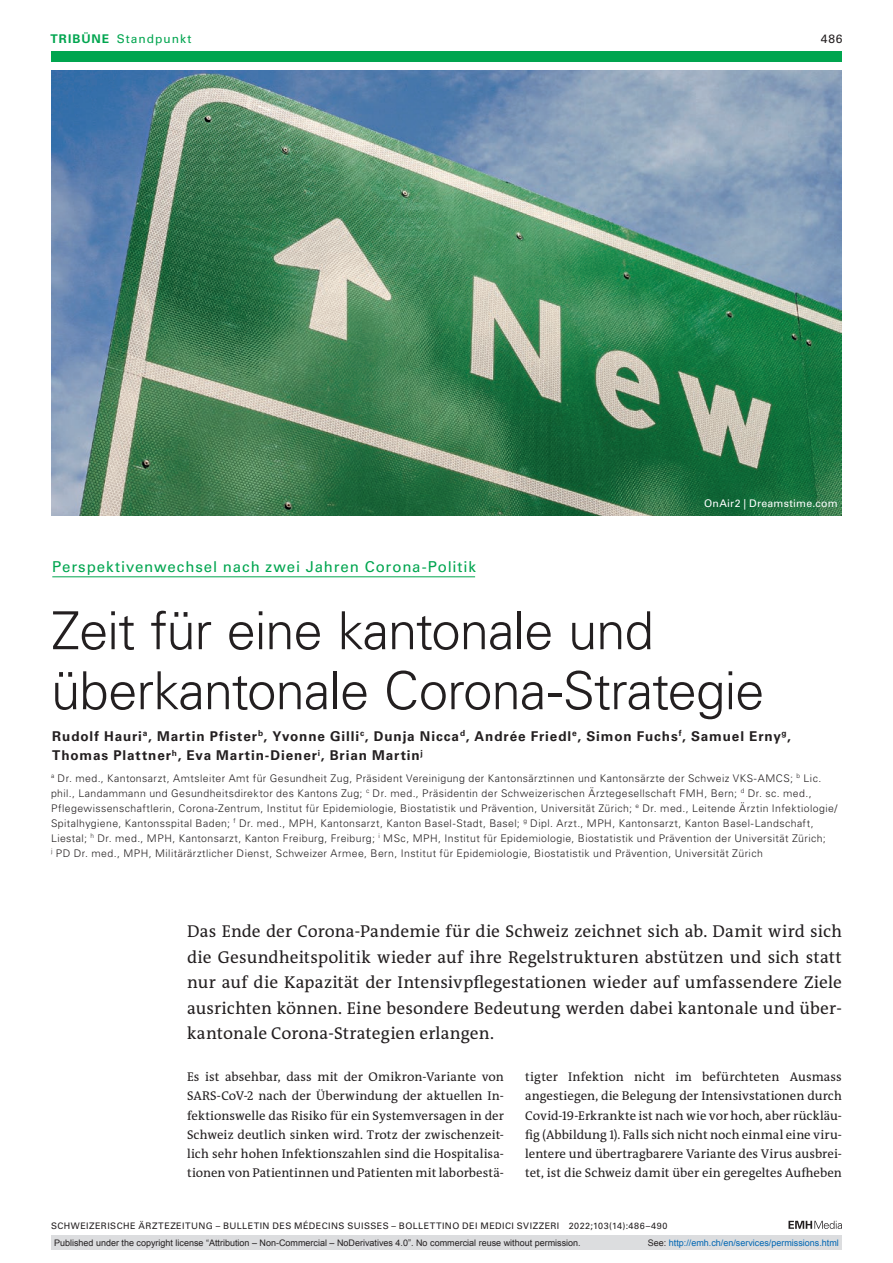
<style>
.page{position:relative;width:893px;height:1263px;background:#fff}
.page>*{position:absolute;margin:0;border:0;box-sizing:border-box;transform-origin:0 0}
.article-title{font:300 52.5px/60px "Univers LT Std";letter-spacing:-.02em;color:#231f20}
.section-pl{font:17.25px/25.5px "The Antiqua B W5 Plain";letter-spacing:.005em;color:#231f20;text-align:justify}
.pre-heading{font:15px "Univers LT Std";letter-spacing:.06em;color:#00a54f}
.author-notes{font:700 13.5px/19.2px "Univers LT Std";letter-spacing:.065em;color:#231f20}
.section-pn{font:12.75px/19.2px "The Antiqua B W5 Plain";letter-spacing:.005em;color:#231f20;text-align:justify}
.ressort{font:12px "Univers LT Std";letter-spacing:.08em;color:#00a54f}
.ressort-2{font:12px "Univers LT Std";color:#231f20}
.aff{font:300 10.5px/15px "Univers LT Std";letter-spacing:.04em;color:#231f20}
.fig-caption{font:10.5px "Univers LT Std";letter-spacing:.025em;color:#fff}
.t1{font:9px "Arial";color:#231f20}
.fusszeile{font:9px "Univers LT Std";letter-spacing:.05em;color:#231f20}
.t2{font:9px "Arial";color:#0066b3}
.s1{font-weight:700}
.s2{color:#231f20}
</style>
<div class="page">
<svg style="left:788px;top:1221px;width:54px;height:8px"></svg>
<div style="left:51px;top:51px;width:791px;height:11px;background:#00a54f"></div>
<hr style="left:52px;top:576px;width:423px;height:1px;background:#00a54f">
<img style="left:51px;top:70px;width:791px;height:445px">
<div style="left:51px;top:1235px;width:791px;height:15px;background:#dcdddf"></div>
<p class="ressort" style="left:51px;top:31px;width:142px"><span class="s1">TRIBÜNE</span> Standpunkt</p>
<p class="ressort-2" style="left:821px;top:31px;width:23px">486</p>
<p class="fig-caption" style="left:704px;top:497px;width:135px">OnAir2 | Dreamstime.com</p>
<p class="pre-heading" style="left:52px;top:558px;width:425px">Perspektivenwechsel nach zwei Jahren Corona-Politik</p>
<p class="article-title" style="left:51px;top:601px;width:715px">Zeit für eine kantonale und überkantonale Corona-Strategie</p>
<p class="author-notes" style="left:52px;top:727px;width:740px">Rudolf Hauri<sup>a</sup>, Martin Pfister<sup>b</sup>, Yvonne Gilli<sup>c</sup>, Dunja Nicca<sup>d</sup>, Andrée Friedl<sup>e</sup>, Simon Fuchs<sup>f</sup>, Samuel Erny<sup>g</sup>,<br>Thomas Plattner<sup>h</sup>, Eva Martin-Diener<sup>i</sup>, Brian Martin<sup>j</sup></p>
<p class="aff" style="left:51px;top:770px;width:788px"><sup>a</sup> Dr. med., Kantonsarzt, Amtsleiter Amt für Gesundheit Zug, Präsident Vereinigung der Kantonsärztinnen und Kantonsärzte der Schweiz VKS-AMCS; <sup>b</sup> Lic. phil., Landammann und Gesundheitsdirektor des Kantons Zug; <sup>c</sup> Dr. med., Präsidentin der Schweizerischen Ärztegesellschaft FMH, Bern; <sup>d</sup> Dr. sc. med., Pflegewissenschaftlerin, Corona-Zentrum, Institut für Epidemiologie, Biostatistik und Prävention, Universität Zürich; <sup>e</sup> Dr. med., Leitende Ärztin Infektiologie/ Spitalhygiene, Kantonsspital Baden; <sup>f</sup> Dr. med., MPH, Kantonsarzt, Kanton Basel-Stadt, Basel; <sup>g</sup> Dipl. Arzt., MPH, Kantonsarzt, Kanton Basel-Landschaft, Liestal; <sup>h</sup> Dr. med., MPH, Kantonsarzt, Kanton Freiburg, Freiburg; <sup>i</sup> MSc, MPH, Institut für Epidemiologie, Biostatistik und Prävention der Universität Zürich;<br><sup>j</sup> PD Dr. med., MPH, Militärärztlicher Dienst, Schweizer Armee, Bern, Institut für Epidemiologie, Biostatistik und Prävention, Universität Zürich</p>
<p class="section-pl" style="left:187px;top:919px;width:656px">Das Ende der Corona-Pandemie für die Schweiz zeichnet sich ab. Damit wird sich die Gesundheitspolitik wieder auf ihre Regelstrukturen abstützen und sich statt nur auf die Kapazität der Intensivpflegestationen wieder auf umfassendere Ziele ausrichten können. Eine besondere Bedeutung werden dabei kantonale und über&shy;kantonale Corona-Strategien erlangen.</p>
<p class="section-pn" style="left:187px;top:1067px;width:318px">Es ist absehbar, dass mit der Omikron-Variante von SARS-CoV-2 nach der Überwindung der aktuellen In&shy;fektionswelle das Risiko für ein Systemversagen in der Schweiz deutlich sinken wird. Trotz der zwischenzeit&shy;lich sehr hohen Infektionszahlen sind die Hospitalisa&shy;tionen von Patientinnen und Patienten mit laborbestä-</p>
<p class="section-pn" style="left:525px;top:1067px;width:318px">tigter Infektion nicht im befürchteten Ausmass angestiegen, die Belegung der Intensivstationen durch Covid-19-Erkrankte ist nach wie vor hoch, aber rückläu&shy;fig (Abbildung 1). Falls sich nicht noch einmal eine viru&shy;lentere und übertragbarere Variante des Virus ausbrei&shy;tet, ist die Schweiz damit über ein geregeltes Aufheben</p>
<p class="fusszeile" style="left:51px;top:1220px;width:618px">SCHWEIZERISCHE ÄRZTEZEITUNG – BULLETIN DES MÉDECINS SUISSES – BOLLETTINO DEI MEDICI SVIZZERI 2022;103(14):486–490</p>
<p class="t1" style="left:54px;top:1237px;width:528px">Published under the copyright license “Attribution – Non-Commercial – NoDerivatives 4.0”. No commercial reuse without permission.</p>
<p class="t2" style="left:648px;top:1237px;width:193px"><span class="s2">See:</span> http://emh.ch/en/services/permissions.html</p>
</div>
